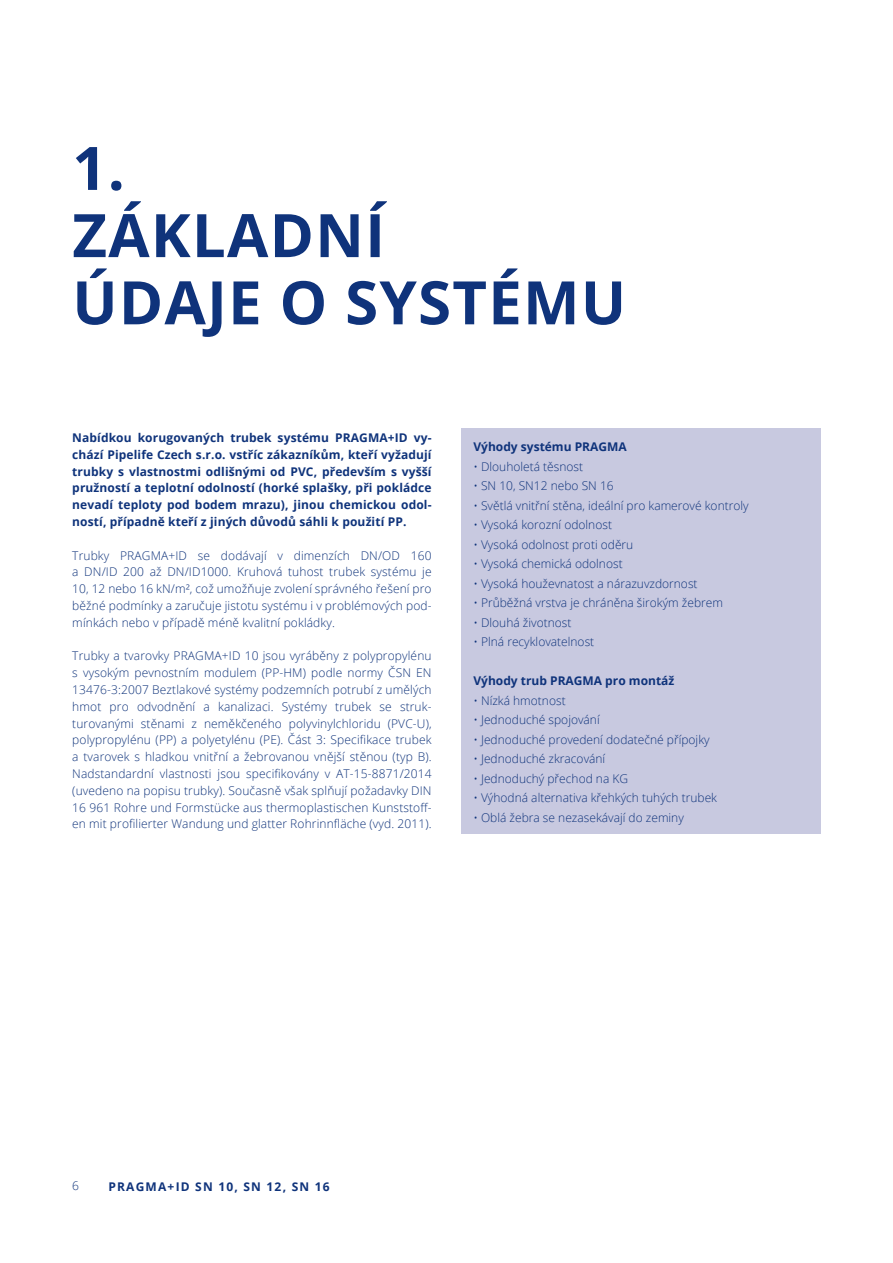
<style>
.page{position:relative;width:893px;height:1263px;background:#fff}
.page>*{position:absolute;margin:0;border:0;box-sizing:border-box;transform-origin:0 0}
.t1{font:700 60px/67.2px "Open Sans";letter-spacing:.02em;color:#0f337b}
.t2{font:300 12px/16.8px "Open Sans";color:#0f337b;text-align:justify}
.t3{font:700 12px/16.8px "Open Sans";letter-spacing:.01em;color:#0f337b;text-align:justify}
.t4{font:700 12px "Open Sans";letter-spacing:.1em;color:#0f337b}
</style>
<div class="page">
<div style="left:461px;top:429px;width:360px;height:405px;background:#c8c9e0"></div>
<h1 class="t1" style="left:72px;top:133px;width:555px">1.<br>ZÁKLADNÍ<br>ÚDAJE O SYSTÉMU</h1>
<p class="t3" style="left:72px;top:429px;width:361px">Nabídkou korugovaných trubek systému PRAGMA+ID vy&shy;chází Pipelife Czech s.r.o. vstříc zákazníkům, kteří vyžadují trubky s vlastnostmi odlišnými od PVC, především s vyšší pružností a teplotní odolností (horké splašky, při pokládce nevadí teploty pod bodem mrazu), jinou chemickou odol&shy;ností, případně kteří z jiných důvodů sáhli k použití PP.</p>
<p class="t2" style="left:72px;top:546px;width:361px">Trubky PRAGMA+ID se dodávají v dimenzích DN/OD 160 a DN/ID 200 až DN/ID1000. Kruhová tuhost trubek systému je 10, 12 nebo 16 kN/m², což umožňuje zvolení správného řešení pro běžné podmínky a zaručuje jistotu systému i v problémových pod&shy;mínkách nebo v případě méně kvalitní pokládky.</p>
<p class="t2" style="left:72px;top:647px;width:361px">Trubky a tvarovky PRAGMA+ID 10 jsou vyráběny z polypropylénu s vysokým pevnostním modulem (PP-HM) podle normy ČSN EN 13476-3:2007 Beztlakové systémy podzemních potrubí z umělých hmot pro odvodnění a kanalizaci. Systémy trubek se struk&shy;turovanými stěnami z neměkčeného polyvinylchloridu (PVC-U), polypropylénu (PP) a polyetylénu (PE). Část 3: Specifikace trubek a tvarovek s hladkou vnitřní a žebrovanou vnější stěnou (typ B).<br>Nadstandardní vlastnosti jsou specifikovány v AT-15-8871/2014 (uvedeno na popisu trubky). Současně však splňují požadavky DIN 16 961 Rohre und Formstücke aus thermoplastischen Kunststoff&shy;en mit profilierter Wandung und glatter Rohrinnfläche (vyd. 2011).</p>
<p class="t3" style="left:473px;top:438px;width:155px">Výhody systému PRAGMA</p>
<p class="t2" style="left:473px;top:458px;width:111px">• Dlouholetá těsnost</p>
<p class="t2" style="left:473px;top:477px;width:142px">• SN 10, SN12 nebo SN 16</p>
<p class="t2" style="left:473px;top:497px;width:277px">• Světlá vnitřní stěna, ideální pro kamerové kontroly</p>
<p class="t2" style="left:473px;top:516px;width:140px">• Vysoká korozní odolnost</p>
<p class="t2" style="left:473px;top:536px;width:161px">• Vysoká odolnost proti oděru</p>
<p class="t2" style="left:473px;top:555px;width:151px">• Vysoká chemická odolnost</p>
<p class="t2" style="left:473px;top:575px;width:226px">• Vysoká houževnatost a nárazuvzdornost</p>
<p class="t2" style="left:473px;top:594px;width:251px">• Průběžná vrstva je chráněna širokým žebrem</p>
<p class="t2" style="left:473px;top:614px;width:100px">• Dlouhá životnost</p>
<p class="t2" style="left:473px;top:633px;width:122px">• Plná recyklovatelnost</p>
<p class="t3" style="left:473px;top:672px;width:202px">Výhody trub PRAGMA pro montáž</p>
<p class="t2" style="left:473px;top:692px;width:94px">• Nízká hmotnost</p>
<p class="t2" style="left:473px;top:711px;width:128px">• Jednoduché spojování</p>
<p class="t2" style="left:473px;top:731px;width:238px">• Jednoduché provedení dodatečné přípojky</p>
<p class="t2" style="left:473px;top:750px;width:133px">• Jednoduché zkracování</p>
<p class="t2" style="left:473px;top:770px;width:156px">• Jednoduchý přechod na KG</p>
<p class="t2" style="left:473px;top:789px;width:245px">• Výhodná alternativa křehkých tuhých trubek</p>
<p class="t2" style="left:473px;top:809px;width:212px">• Oblá žebra se nezasekávají do zeminy</p>
<p class="t2" style="left:72px;top:1177px;width:8px">6</p>
<p class="t4" style="left:108px;top:1178px;width:223px">PRAGMA+ID SN 10, SN 12, SN 16</p>
</div>
